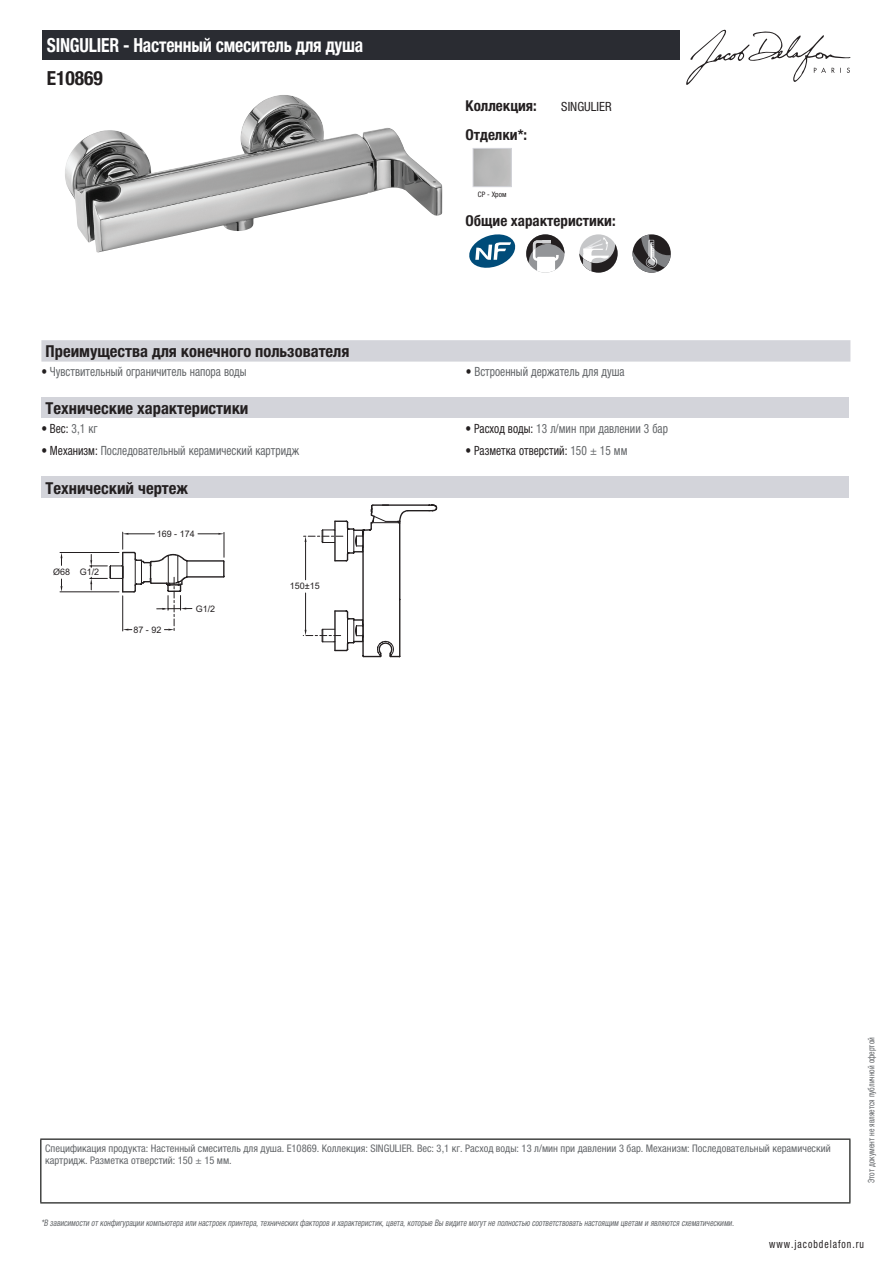
<style>
.page{position:relative;width:893px;height:1263px;background:#fff}
.page>*{position:absolute;margin:0;border:0;box-sizing:border-box;transform-origin:0 0}
.t1{font:700 condensed 19.5px "Helvetica Neue LTCYR";letter-spacing:-.01em;color:#fff;scale:.9 1}
.t2{font:700 condensed 19.5px "Helvetica Neue LTCYR";color:#231f20}
.t3{font:700 condensed 16.5px "Helvetica Neue LTCYR";color:#231f20}
.t4{font:700 condensed 15px "Helvetica Neue LTCYR";color:#231f20}
.t5{font:condensed 12.75px "Helvetica Neue LTCYR";color:#626568;scale:.9 1}
.t6{font:condensed 12.75px "Helvetica Neue LTCYR";color:#231f20;scale:.9 1}
.t7{font:condensed 12.75px "Helvetica Neue LTCYR";color:#231f20}
.t8{font:condensed 11.25px "Helvetica Neue LTCYR";letter-spacing:.1em;color:#231f20;scale:.87 1}
.t9{font:condensed 10.5px/12px "Helvetica Neue LTCYR";color:#626568}
.t10{font:italic condensed 9px "Helvetica Neue LTCYR";color:#626568;scale:.87 1}
.t11{font:condensed 9px "Helvetica Neue LTCYR";color:#626568;scale:.87 1}
.t12{font:9px "Arial";color:#231f20}
.t13{font:condensed 7.5px "Helvetica Neue LTCYR";color:#231f20}
.s1{color:#231f20}
.s2{color:#626568}
</style>
<div class="page">
<svg style="left:686px;top:30px;width:164px;height:55px"></svg>
<img style="left:65px;top:95px;width:378px;height:157px">
<div style="left:473px;top:148px;width:39px;height:39px;border:1px solid #d3d4da"></div>
<svg style="left:469px;top:234px;width:46px;height:34px"></svg>
<svg style="left:526px;top:234px;width:38px;height:39px"></svg>
<svg style="left:579px;top:234px;width:39px;height:39px"></svg>
<svg style="left:579px;top:237px;width:39px;height:36px"></svg>
<svg style="left:632px;top:235px;width:39px;height:38px"></svg>
<div style="left:41px;top:340px;width:809px;height:22px;background:#d3d4da"></div>
<div style="left:41px;top:397px;width:808px;height:21px;background:#d3d4da"></div>
<div style="left:41px;top:477px;width:808px;height:21px;background:#d3d4da"></div>
<hr style="left:60px;top:552px;width:59px;height:1px;background:#231f20">
<hr style="left:60px;top:592px;width:59px;height:1px;background:#231f20">
<svg style="left:61px;top:553px;width:1px;height:12px"></svg>
<svg style="left:61px;top:579px;width:1px;height:13px"></svg>
<svg style="left:90px;top:504px;width:347px;height:153px"></svg>
<div style="left:43px;top:30px;width:637px;height:30px;background:#2a2c32"></div>
<hr style="left:40px;top:1138px;width:810px;height:2px;background:#040503">
<hr style="left:40px;top:1140px;width:1px;height:62px;background:#040503">
<hr style="left:849px;top:1140px;width:1px;height:62px;background:#040503">
<hr style="left:40px;top:1202px;width:810px;height:1px;background:#040503">
<h1 class="t1" style="left:47px;top:34px;width:353px">SINGULIER - Настенный смеситель для душа</h1>
<h1 class="t2" style="left:47px;top:67px;width:58px">E10869</h1>
<h3 class="t4" style="left:466px;top:97px;width:73px">Коллекция:</h3>
<p class="t7" style="left:561px;top:99px;width:52px">SINGULIER</p>
<h3 class="t4" style="left:466px;top:126px;width:63px">Отделки*:</h3>
<p class="t13" style="left:478px;top:190px;width:30px">CP - Хром</p>
<h3 class="t4" style="left:466px;top:212px;width:152px">Общие характеристики:</h3>
<h2 class="t3" style="left:46px;top:342px;width:305px">Преимущества для конечного пользователя</h2>
<p class="t5" style="left:41px;top:364px;width:229px"><span class="s1">•</span> Чувствительный ограничитель напора воды</p>
<p class="t5" style="left:466px;top:364px;width:178px"><span class="s1">•</span> Встроенный держатель для душа</p>
<h2 class="t3" style="left:46px;top:399px;width:204px">Технические характеристики</h2>
<p class="t6" style="left:41px;top:421px;width:64px">• Вес: <span class="s2">3,1 кг</span></p>
<p class="t5" style="left:466px;top:421px;width:226px"><span class="s1">• Расход воды:</span> 13 л/мин при давлении 3 бар</p>
<p class="t5" style="left:41px;top:444px;width:288px"><span class="s1">• Механизм:</span> Последовательный керамический картридж</p>
<p class="t6" style="left:466px;top:444px;width:181px">• Разметка отверстий: <span class="s2">150 ± 15 мм</span></p>
<h2 class="t3" style="left:46px;top:479px;width:144px">Технический чертеж</h2>
<p class="t12" style="left:53px;top:566px;width:47px">Ø68 G1/2</p>
<p class="t12" style="left:157px;top:528px;width:39px">169 - 174</p>
<p class="t12" style="left:133px;top:624px;width:29px">87 - 92</p>
<p class="t12" style="left:196px;top:603px;width:21px">G1/2</p>
<p class="t12" style="left:290px;top:580px;width:31px">150±15</p>
<p class="t9" style="left:45px;top:1142px;width:787px">Спецификация продукта: Настенный смеситель для душа. E10869. Коллекция: SINGULIER. Вес: 3,1 кг. Расход воды: 13 л/мин при давлении 3 бар. Механизм: Последовательный керамический картридж. Разметка отверстий: 150 ± 15 мм.</p>
<p class="t10" style="left:41px;top:1218px;width:800px">*В зависимости отконфигурации компьютера или настроек принтера,техническихфакторов и характеристик,цвета,которые Вы видите могутне полностью соответствоватьнастоящим цветам и являются схематическими.</p>
<p class="t11" style="left:866px;top:1183px;width:169px;rotate:-90deg">Этот документ не является публичной офертой</p>
<p class="t8" style="left:769px;top:1237px;width:110px">www.jacobdelafon.ru</p>
</div>
